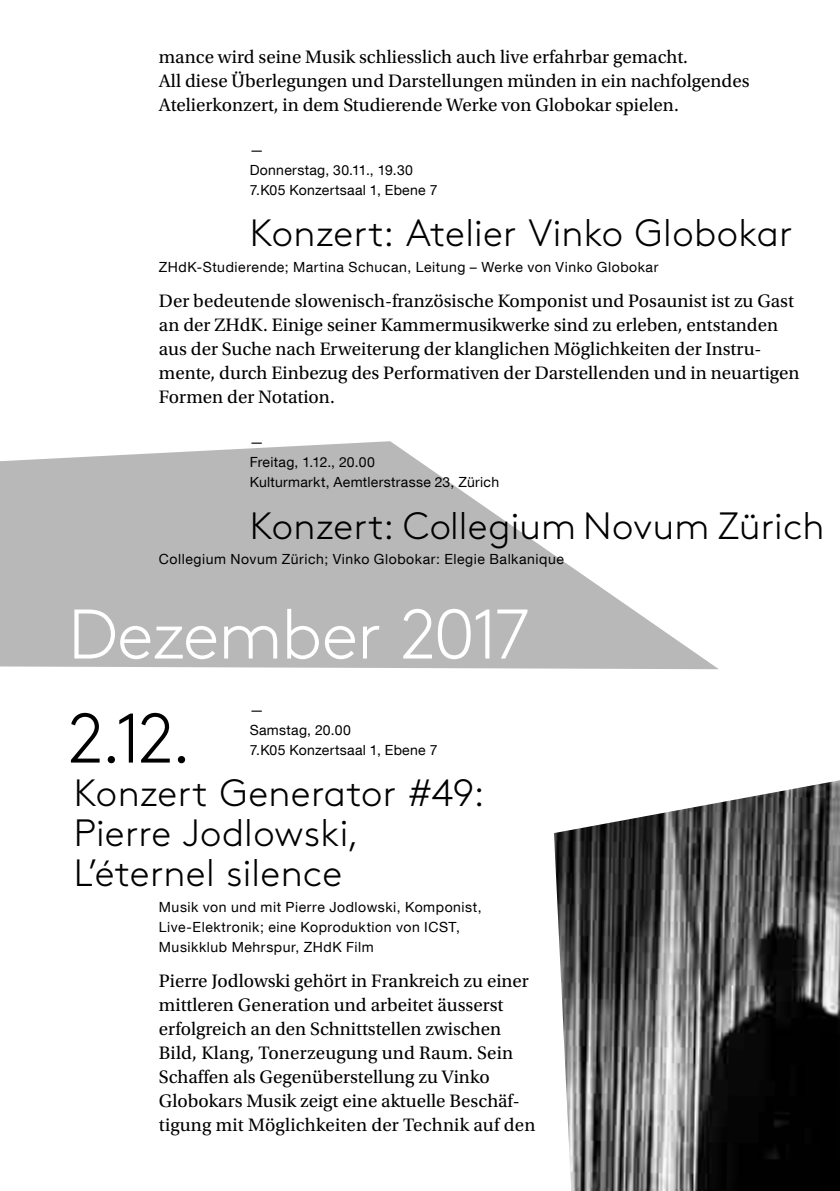
<style>
.page{position:relative;width:840px;height:1191px;background:#fff}
.page>*{position:absolute;margin:0;border:0;box-sizing:border-box;transform-origin:0 0}
.t1{font:300 70px "Brown";letter-spacing:-.02em;color:#fff}
.t2{font:300 70px "Brown";color:#000}
.t3{font:300 38px/40px "Brown";letter-spacing:.005em;color:#000}
.t4{font:19px/24px "Utopia Std";color:#000}
.t5{font:14px/20px "Helvetica Neue LT Com";letter-spacing:.035em;color:#000}
</style>
<div class="page">
<svg style="left:0;top:441px;width:718px;height:228px;fill:#b9b8b8"></svg>
<img style="left:554px;top:780px;width:285px;height:411px">
<p class="t4" style="left:159px;top:45px;width:591px">mance wird seine Musik schliesslich auch live erfahrbar gemacht.<br>All diese Überlegungen und Darstellungen münden in ein nachfolgendes<br>Atelierkonzert, in dem Studierende Werke von Globokar spielen.</p>
<p class="t5" style="left:249px;top:140px;width:189px">—<br>Donnerstag, 30.11., 19.30<br>7.K05 Konzertsaal 1, Ebene 7</p>
<h2 class="t3" style="left:249px;top:210px;width:544px">Konzert: Atelier Vinko Globokar</h2>
<p class="t5" style="left:159px;top:257px;width:500px">ZHdK-Studierende; Martina Schucan, Leitung – Werke von Vinko Globokar</p>
<p class="t4" style="left:159px;top:289px;width:641px">Der bedeutende slowenisch-französische Komponist und Posaunist ist zu Gast an der ZHdK. Einige seiner Kammermusikwerke sind zu erleben, entstanden aus der Suche nach Erweiterung der klanglichen Möglichkeiten der Instru&shy;mente, durch Einbezug des Performativen der Darstellenden und in neuartigen Formen der Notation.</p>
<p class="t5" style="left:249px;top:432px;width:251px">—<br>Freitag, 1.12., 20.00<br>Kulturmarkt, Aemtlerstrasse 23, Zürich</p>
<h2 class="t3" style="left:249px;top:503px;width:576px">Konzert: Collegium Novum Zürich</h2>
<p class="t5" style="left:159px;top:549px;width:406px">Collegium Novum Zürich; Vinko Globokar: Elegie Balkanique</p>
<h1 class="t1" style="left:68px;top:582px;width:463px">Dezember 2017</h1>
<h1 class="t2" style="left:68px;top:686px;width:125px">2.12.</h1>
<p class="t5" style="left:249px;top:699px;width:189px">—<br>Samstag, 20.00<br>7.K05 Konzertsaal 1, Ebene 7</p>
<h2 class="t3" style="left:74px;top:770px;width:412px">Konzert Generator #49:<br>Pierre Jodlowski,<br>L’éternel silence</h2>
<p class="t5" style="left:159px;top:896px;width:324px">Musik von und mit Pierre Jodlowski, Komponist,<br>Live-Elektronik; eine Koproduktion von ICST,<br>Musikklub Mehrspur, ZHdK Film</p>
<p class="t4" style="left:159px;top:969px;width:378px">Pierre Jodlowski gehört in Frankreich zu einer mittleren Generation und arbeitet äusserst erfolgreich an den Schnittstellen zwischen Bild, Klang, Tonerzeugung und Raum. Sein Schaffen als Gegenüberstellung zu Vinko Globokars Musik zeigt eine aktuelle Beschäf&shy;tigung mit Möglichkeiten der Technik auf den</p>
</div>
